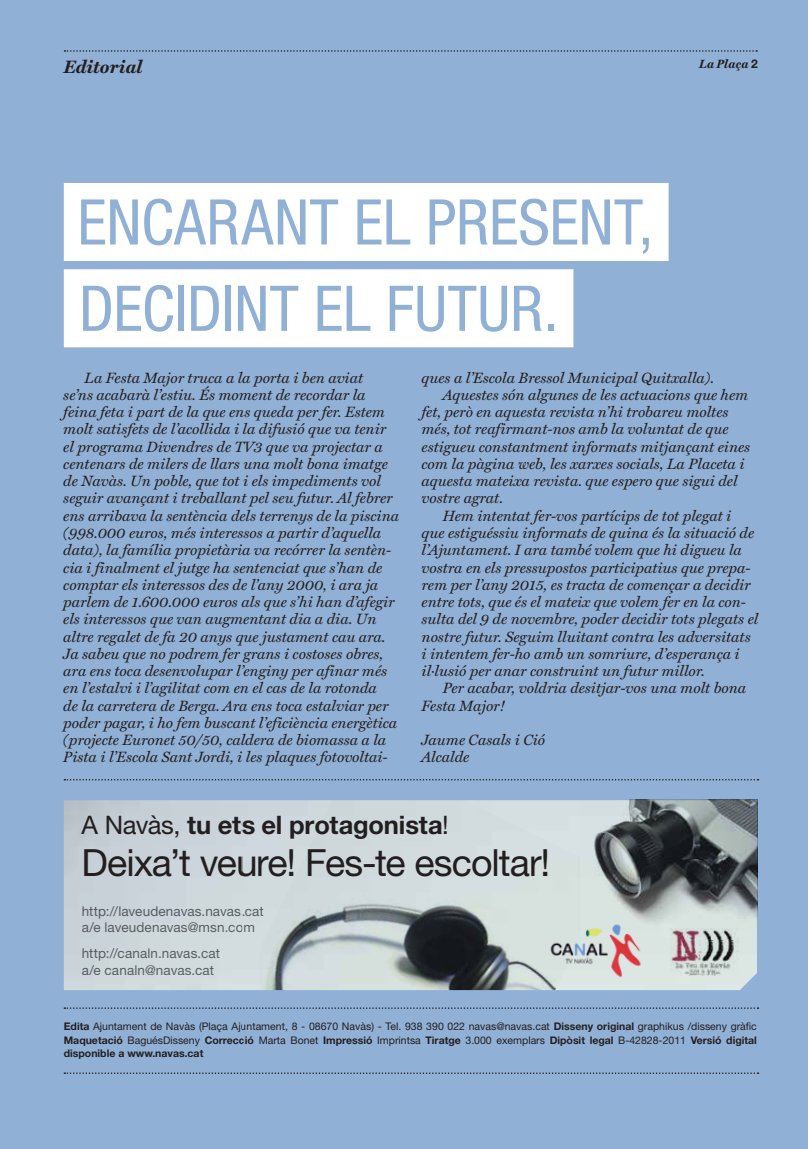
<style>
.page{position:relative;width:808px;height:1149px;background:#fff}
.page>*{position:absolute;margin:0;border:0;box-sizing:border-box;transform-origin:0 0}
.t1{font:condensed 63px/86.2px "Helvetica Neue LT Std";color:#91b0d5}
.t2{font:37.5px "Helvetica Neue LT Std";letter-spacing:-.025em;color:#231f20}
.t3{font:700 25.5px "Helvetica Neue LT Std";letter-spacing:-.005em;color:#231f20}
.t4{font:italic 700 18px "Miller Text";letter-spacing:.005em;color:#231f20}
.t5{font:italic 15px/17.2px "Miller Text";color:#231f20}
.t6{font:13.5px/16.2px "Helvetica Neue LT Std";letter-spacing:.01em;color:#6d6e71}
.t7{font:italic 700 12px "Miller Text";letter-spacing:.025em;color:#231f20}
.t8{font:10.5px/13.5px "Helvetica Neue LT Std";color:#231f20;text-align:justify}
.s1{font-family:"Helvetica Neue LT Std";font-style:normal}
.s2{font-weight:400}
.s3{font-weight:700}
</style>
<div class="page">
<div style="left:0;top:0;width:808px;height:1148px;background:#91b0d5"></div>
<div style="left:64px;top:183px;width:605px;height:78px;background:#fff"></div>
<div style="left:64px;top:269px;width:509px;height:78px;background:#fff"></div>
<svg style="left:64px;top:1072px;width:694px;height:1px"></svg>
<svg style="left:64px;top:1007px;width:694px;height:1px"></svg>
<svg style="left:64px;top:779px;width:694px;height:1px"></svg>
<svg style="left:65px;top:50px;width:692px;height:2px"></svg>
<img style="left:64px;top:800px;width:693px;height:189px">
<img style="left:670px;top:929px;width:69px;height:46px">
<img style="left:580px;top:929px;width:68px;height:50px">
<img style="left:580px;top:799px;width:178px;height:130px">
<img style="left:260px;top:800px;width:320px;height:189px">
<p class="t4" style="left:64px;top:55px;width:80px">Editorial</p>
<p class="t7" style="left:699px;top:57px;width:60px">La Plaça <span class="s1">2</span></p>
<h1 class="t1" style="left:77px;top:178px;width:577px">ENCARANT EL PRESENT,<br>DECIDINT EL FUTUR.</h1>
<p class="t5" style="left:63px;top:368px;width:337px;text-indent:21px">La Festa Major truca a la porta i ben aviat<br>se’ns acabarà l’estiu. És moment de recordar la feina feta i part de la que ens queda per fer. Estem molt satisfets de l’acollida i la difusió que va tenir el programa Divendres de TV3 que va projectar a centenars de milers de llars una molt bona imatge de Navàs. Un poble, que tot i els impediments vol seguir avançant i treballant pel seu futur. Al febrer ens arribava la sentència dels terrenys de la piscina (998.000 euros, més interessos a partir d’aquella data), la família propietària va recórrer la sentèn&shy;cia i finalment el jutge ha sentenciat que s’han de comptar els interessos des de l’any 2000, i ara ja parlem de 1.600.000 euros als que s’hi han d’afegir els interessos que van augmentant dia a dia. Un altre regalet de fa 20 anys que justament cau ara.<br>Ja sabeu que no podrem fer grans i costoses obres, ara ens toca desenvolupar l’enginy per afinar més en l’estalvi i l’agilitat com en el cas de la rotonda<br>de la carretera de Berga. Ara ens toca estalviar per poder pagar, i ho fem buscant l’eficiència energètica (projecte Euronet 50/50, caldera de biomassa a la Pista i l’Escola Sant Jordi, i les plaques fotovoltai-</p>
<p class="t5" style="left:422px;top:368px;width:294px">ques a l’Escola Bressol Municipal Quitxalla).</p>
<p class="t5" style="left:443px;top:386px;width:307px">Aquestes són algunes de les actuacions que hem</p>
<p class="t5" style="left:422px;top:403px;width:308px">fet, però en aquesta revista n’hi trobareu moltes</p>
<p class="t5" style="left:422px;top:420px;width:308px">més, tot reafirmant-nos amb la voluntat de que</p>
<p class="t5" style="left:422px;top:437px;width:330px">estigueu constantment informats mitjançant eines</p>
<p class="t5" style="left:422px;top:455px;width:324px">com la pàgina web, les xarxes socials, La Placeta i</p>
<p class="t5" style="left:422px;top:472px;width:317px">aquesta mateixa revista. que espero que sigui del</p>
<p class="t5" style="left:422px;top:489px;width:83px">vostre agrat.</p>
<p class="t5" style="left:443px;top:506px;width:290px">Hem intentat fer-vos partícips de tot plegat i</p>
<p class="t5" style="left:422px;top:524px;width:334px">que estiguéssiu informats de quina és la situació de</p>
<p class="t5" style="left:422px;top:541px;width:322px">l’Ajuntament. I ara també volem que hi digueu la</p>
<p class="t5" style="left:422px;top:558px;width:330px">vostra en els pressupostos participatius que prepa-</p>
<p class="t5" style="left:422px;top:575px;width:331px">rem per l’any 2015, es tracta de començar a decidir</p>
<p class="t5" style="left:422px;top:593px;width:326px">entre tots, que és el mateix que volem fer en la con-</p>
<p class="t5" style="left:422px;top:610px;width:338px">sulta del 9 de novembre, poder decidir tots plegats el</p>
<p class="t5" style="left:422px;top:627px;width:331px">nostre futur. Seguim lluitant contra les adversitats</p>
<p class="t5" style="left:422px;top:644px;width:320px">i intentem fer-ho amb un somriure, d’esperança i</p>
<p class="t5" style="left:422px;top:662px;width:285px">il·lusió per anar construint un futur millor.</p>
<p class="t5" style="left:443px;top:679px;width:305px">Per acabar, voldria desitjar-vos una molt bona</p>
<p class="t5" style="left:422px;top:696px;width:85px">Festa Major!</p>
<p class="t5" style="left:422px;top:731px;width:125px">Jaume Casals i Ció<br>Alcalde</p>
<h3 class="t3" style="left:82px;top:809px;width:369px"><span class="s2">A Navàs,</span> tu ets el protagonista<span class="s2">!</span></h3>
<h2 class="t2" style="left:82px;top:840px;width:470px">Deixa’t veure! Fes-te escoltar!</h2>
<p class="t6" style="left:82px;top:902px;width:184px">http://laveudenavas.navas.cat a/e laveudenavas@msn.com</p>
<p class="t6" style="left:82px;top:945px;width:140px">http://canaln.navas.cat a/e canaln@navas.cat</p>
<p class="t8" style="left:64px;top:1019px;width:695px"><span class="s3">Edita</span> Ajuntament de Navàs (Plaça Ajuntament, 8 - 08670 Navàs) - Tel. 938 390 022 navas@navas.cat <span class="s3">Disseny original</span> graphikus /disseny gràfic <span class="s3">Maquetació</span> BaguésDisseny <span class="s3">Correcció</span> Marta Bonet <span class="s3">Impressió</span> Imprintsa <span class="s3">Tiratge</span> 3.000 exemplars <span class="s3">Dipòsit legal</span> B-42828-2011 <span class="s3">Versió digital disponible a www.navas.cat</span></p>
</div>
